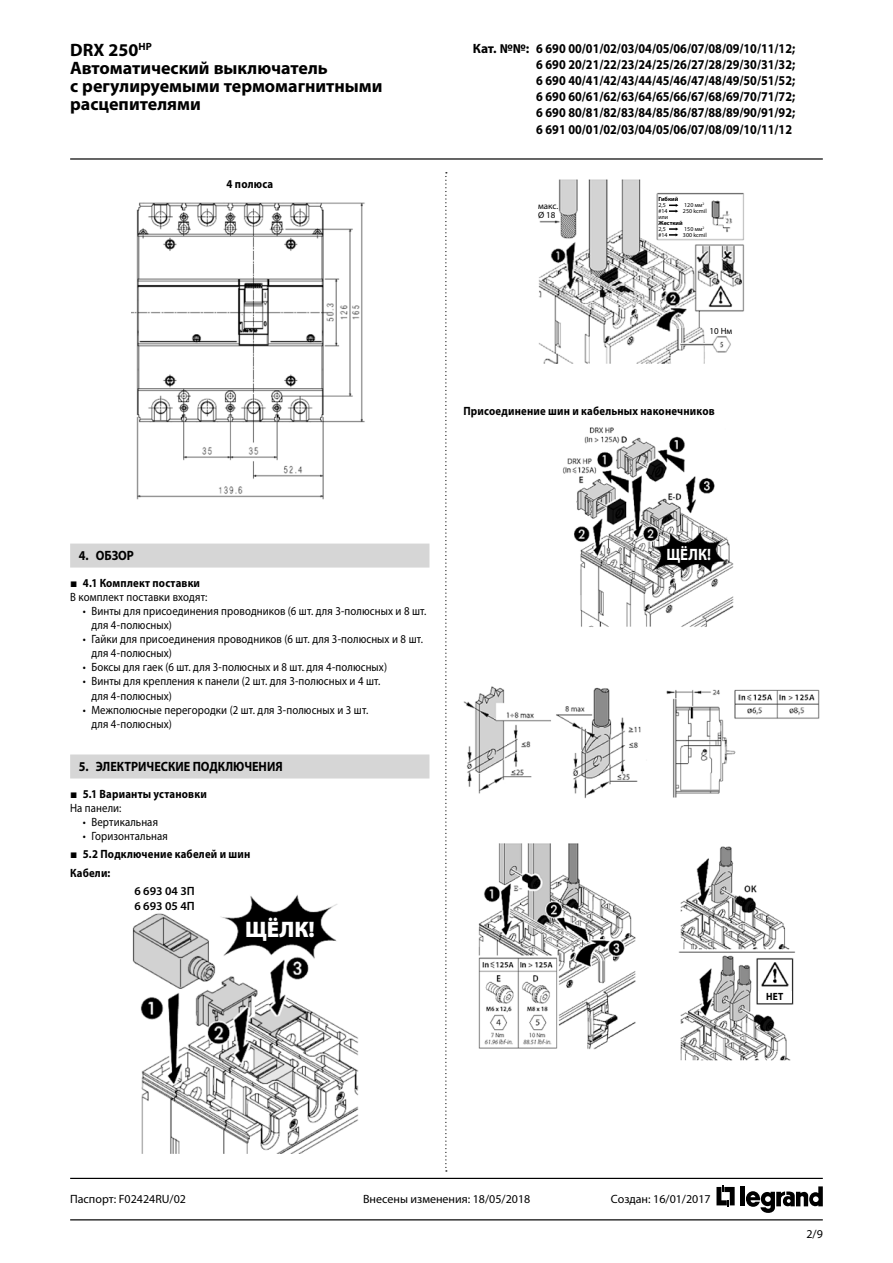
<style>
.page{position:relative;width:893px;height:1263px;background:#fff}
.page>*{position:absolute;margin:0;border:0;box-sizing:border-box;transform-origin:0 0}
.t1{font:900 22.5px "Myriad Pro";color:#fff}
.t2{font:700 18px/18px "Myriad Pro";color:#000}
.t3{font:700 16.5px "Myriad Pro";color:#fff;scale:.9 1}
.t4{font:700 13.5px/16.2px "Myriad Pro";color:#000;text-align:justify}
.t5{font:700 13.5px "Myriad Pro";color:#000;scale:.9 1}
.t6{font:12px/14.1px "Myriad Pro";letter-spacing:.01em;color:#000;scale:.9 1}
.t7{font:700 12px/14.1px "Myriad Pro";letter-spacing:.015em;color:#000;scale:.9 1}
.t8{font:12px "Myriad Pro";letter-spacing:.01em;color:#000}
.t9{font:600 12px/14.4px "Myriad Pro";color:#000}
.t10{font:700 10.5px "Myriad Pro";color:#000;scale:.9 1}
.t11{font:9px/9.3px "Myriad Pro";color:#000}
.t12{font:6px "Myriad Pro";color:#000}
.t13{font:700 6px "Myriad Pro";color:#000}
.s1{font-family:"Arial"}
.s2{font-weight:700}
.s3{font-family:"Arial";font-weight:400}
.s4{font-weight:400}
</style>
<div class="page">
<hr style="left:70px;top:1219px;width:753px;height:1px;background:#000">
<hr style="left:70px;top:1178px;width:753px;height:1px;background:#000">
<hr style="left:70px;top:158px;width:753px;height:2px;background:#000">
<svg style="left:716px;top:1185px;width:19px;height:22px"></svg>
<hr style="left:741px;top:1186px;width:4px;height:20px;background:#000">
<svg style="left:746px;top:1186px;width:77px;height:27px"></svg>
<svg style="left:445px;top:172px;width:2px;height:999px"></svg>
<img style="left:538px;top:179px;width:207px;height:185px">
<svg style="left:669px;top:204px;width:9px;height:9px"></svg>
<svg style="left:669px;top:228px;width:9px;height:8px"></svg>
<img style="left:463px;top:427px;width:357px;height:634px">
<div style="left:70px;top:544px;width:359px;height:24px;background:#d6d6d6"></div>
<div style="left:70px;top:754px;width:359px;height:24px;background:#d6d6d6"></div>
<img style="left:132px;top:202px;width:233px;height:298px">
<img style="left:132px;top:894px;width:227px;height:259px">
<div style="left:196px;top:884px;width:9px;height:26px;background:#fff"></div>
<div style="left:138px;top:884px;width:60px;height:26px;background:#fff"></div>
<div style="left:758px;top:992px;width:33px;height:10px;background:#fff"></div>
<h2 class="t2" style="left:70px;top:40px;width:314px">DRX 250<sup>HP<br></sup>Автоматический выключатель<br>с регулируемыми термомагнитными расцепителями</h2>
<p class="t4" style="left:536px;top:40px;width:261px;text-indent:-63px">Кат. №№: 6 690 00/01/02/03/04/05/06/07/08/09/10/11/12; 6 690 20/21/22/23/24/25/26/27/28/29/30/31/32; 6 690 40/41/42/43/44/45/46/47/48/49/50/51/52; 6 690 60/61/62/63/64/65/66/67/68/69/70/71/72; 6 690 80/81/82/83/84/85/86/87/88/89/90/91/92; 6 691 00/01/02/03/04/05/06/07/08/09/10/11/12</p>
<p class="t7" style="left:227px;top:176px;width:53px">4 полюса</p>
<p class="t11" style="left:538px;top:201px;width:22px">макс.<br>Ø 18</p>
<p class="t13" style="left:658px;top:195px;width:21px">Гибкий</p>
<p class="t12" style="left:658px;top:201px;width:9px">2,5</p>
<p class="t12" style="left:684px;top:201px;width:21px">120 мм<sup>2</sup></p>
<p class="t12" style="left:658px;top:207px;width:11px">#14</p>
<p class="t12" style="left:683px;top:207px;width:25px">250 kcmil</p>
<p class="t12" style="left:658px;top:213px;width:11px">или</p>
<p class="t13" style="left:658px;top:219px;width:26px">Жесткий</p>
<p class="t12" style="left:658px;top:225px;width:9px">2,5</p>
<p class="t12" style="left:684px;top:225px;width:21px">150 мм<sup>2</sup></p>
<p class="t12" style="left:658px;top:231px;width:11px">#14</p>
<p class="t12" style="left:683px;top:231px;width:25px">300 kcmil</p>
<p class="t11" style="left:709px;top:326px;width:24px">10 Нм</p>
<p class="t7" style="left:463px;top:404px;width:281px">Присоединение шин и кабельных наконечников</p>
<p class="t5" style="left:79px;top:546px;width:63px">4. ОБЗОР</p>
<p class="t6" style="left:70px;top:575px;width:154px"><span class="s1">■</span> <span class="s2">4.1 Комплект поставки<br></span>В комплект поставки входят:</p>
<p class="t6" style="left:91px;top:604px;width:374px;text-indent:-8px">• Винты для присоединения проводников (6 шт. для 3-полюсных и 8 шт. для 4-полюсных)</p>
<p class="t6" style="left:91px;top:632px;width:370px;text-indent:-8px">• Гайки для присоединения проводников (6 шт. для 3-полюсных и 8 шт. для 4-полюсных)</p>
<p class="t6" style="left:83px;top:660px;width:339px">• Боксы для гаек (6 шт. для 3-полюсных и 8 шт. для 4-полюсных)</p>
<p class="t6" style="left:91px;top:674px;width:323px;text-indent:-8px">• Винты для крепления к панели (2 шт. для 3-полюсных и 4 шт. для 4-полюсных)</p>
<p class="t6" style="left:91px;top:702px;width:309px;text-indent:-8px">• Межполюсные перегородки (2 шт. для 3-полюсных и 3 шт. для 4-полюсных)</p>
<p class="t5" style="left:79px;top:757px;width:228px">5. ЭЛЕКТРИЧЕСКИЕ ПОДКЛЮЧЕНИЯ</p>
<p class="t7" style="left:70px;top:786px;width:153px"><span class="s3">■</span> 5.1 Варианты установки<br><span class="s4">На панели:</span></p>
<p class="t6" style="left:83px;top:815px;width:85px">• Вертикальная</p>
<p class="t6" style="left:83px;top:829px;width:96px">• Горизонтальная</p>
<p class="t7" style="left:70px;top:845px;width:202px;line-height:18.3px"><span class="s3">■</span> 5.2 Подключение кабелей и шин<br>Кабели:</p>
<p class="t9" style="left:134px;top:884px;width:62px">6 693 04 3П<br>6 693 05 4П</p>
<h1 class="t1" style="left:245px;top:914px;width:71px">ЩЁЛК!</h1>
<h3 class="t3" style="left:666px;top:544px;width:51px">ЩЁЛК!</h3>
<p class="t10" style="left:766px;top:989px;width:20px">НЕТ</p>
<p class="t8" style="left:70px;top:1192px;width:117px">Паспорт: F02424RU/02</p>
<p class="t8" style="left:363px;top:1192px;width:169px">Внесены изменения: 18/05/2018</p>
<p class="t8" style="left:611px;top:1192px;width:101px">Создан: 16/01/2017</p>
<p class="t8" style="left:806px;top:1226px;width:18px">2/9</p>
</div>
